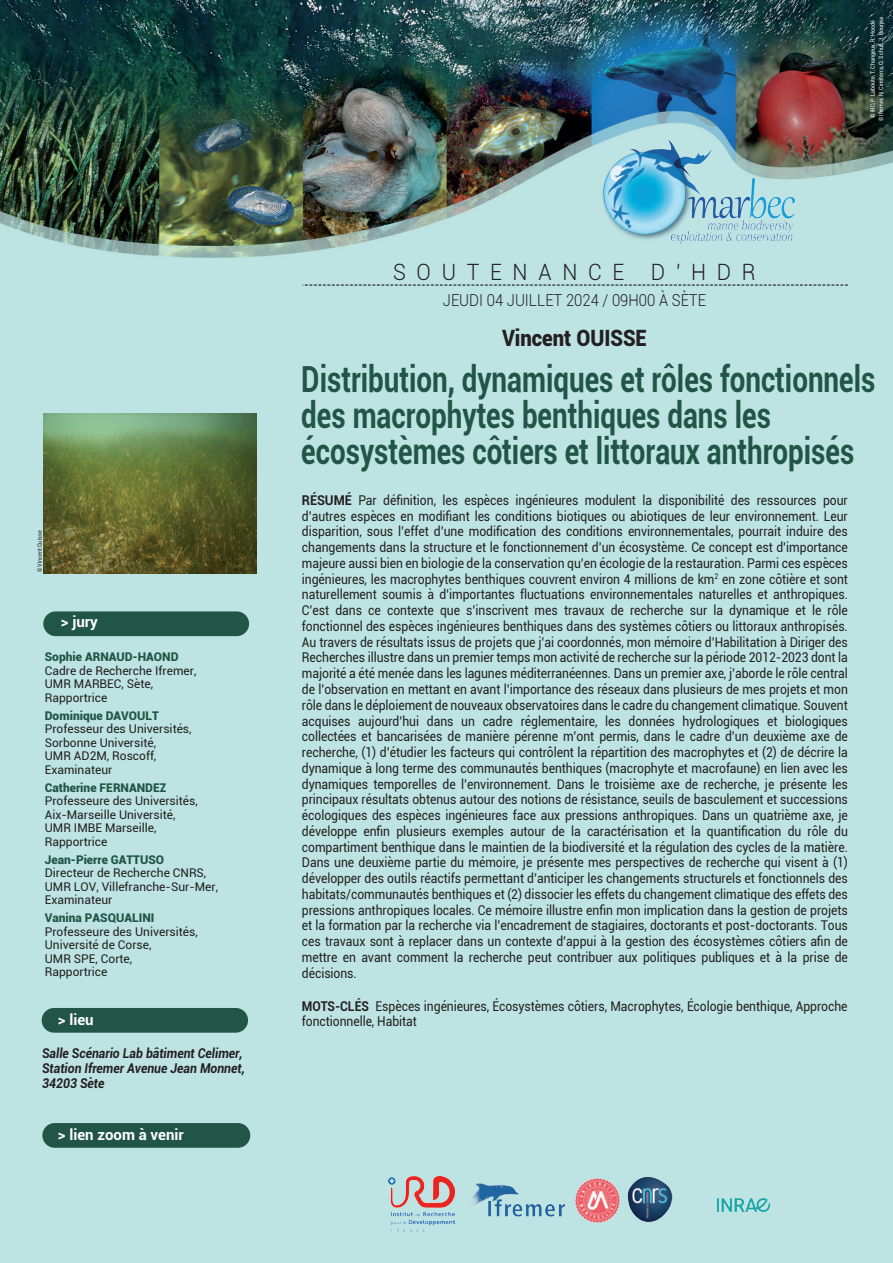
<style>
.page{position:relative;width:893px;height:1263px;background:#fff}
.page>*{position:absolute;margin:0;border:0;box-sizing:border-box;transform-origin:0 0}
.t1{font:700 36px/36px "Roboto";color:#215647;scale:.77 1}
.t2{font:300 22.5px "Roboto";letter-spacing:.5em;color:#231f20;scale:.95 1}
.t3{font:900 22.5px "Roboto";color:#231f20;scale:.9 1}
.t4{font:300 16.5px "Roboto";color:#231f20;scale:.9 1}
.t5{font:700 15px "Roboto";color:#fff}
.t6{font:13.5px/15.8px "Roboto";letter-spacing:-.005em;color:#231f20;text-align:justify;scale:.9 1}
.t7{font:italic 700 13.5px/15px "Roboto";color:#231f20;scale:.9 1}
.t8{font:12px/13.5px "Roboto";color:#231f20}
.t9{font:900 12px "Roboto";color:#215647}
.t10{font:6px/8.2px "Roboto";color:#fff;text-align:center;scale:.9 1}
.t11{font:6px "Roboto";color:#231f20;scale:.9 1}
.s1{font-weight:700}
</style>
<div class="page">
<img style="left:0;top:0;width:893px;height:1263px">
<svg style="left:303px;top:284px;width:545px;height:2px"></svg>
<div style="left:43px;top:611px;width:206px;height:25px;background:#215647;border-radius:12px"></div>
<div style="left:42px;top:1008px;width:206px;height:25px;background:#215647;border-radius:12px"></div>
<div style="left:42px;top:1123px;width:208px;height:25px;background:#215647;border-radius:12px"></div>
<img style="left:596px;top:138px;width:202px;height:109px">
<img style="left:44px;top:414px;width:212px;height:159px">
<img style="left:715px;top:1197px;width:56px;height:15px">
<img style="left:574px;top:1177px;width:46px;height:46px">
<img style="left:627px;top:1177px;width:46px;height:46px">
<img style="left:466px;top:1181px;width:100px;height:36px">
<img style="left:388px;top:1176px;width:67px;height:55px">
<p class="t11" style="left:36px;top:572px;width:48px;rotate:-90deg">© Vincent Ouisse</p>
<p class="t5" style="left:61px;top:611px;width:38px">&gt; jury</p>
<p class="t9" style="left:45px;top:648px;width:135px">Sophie ARNAUD-HAOND</p>
<p class="t8" style="left:45px;top:663px;width:153px">Cadre de Recherche Ifremer,<br>UMR MARBEC, Sète,<br>Rapportrice</p>
<p class="t9" style="left:45px;top:707px;width:116px">Dominique DAVOULT</p>
<p class="t8" style="left:45px;top:721px;width:148px">Professeur des Universités,<br>Sorbonne Université,<br>UMR AD2M, Roscoff,<br>Examinateur</p>
<p class="t9" style="left:45px;top:779px;width:123px">Catherine FERNANDEZ</p>
<p class="t8" style="left:45px;top:793px;width:155px">Professeure des Universités,<br>Aix-Marseille Université,<br>UMR IMBE Marseille,<br>Rapportrice</p>
<p class="t9" style="left:45px;top:851px;width:121px">Jean-Pierre GATTUSO</p>
<p class="t8" style="left:45px;top:865px;width:175px">Directeur de Recherche CNRS,<br>UMR LOV, Villefranche-Sur-Mer,<br>Examinateur</p>
<p class="t9" style="left:45px;top:909px;width:111px">Vanina PASQUALINI</p>
<p class="t8" style="left:45px;top:924px;width:155px">Professeure des Universités,<br>Université de Corse,<br>UMR SPE, Corte,<br>Rapportrice</p>
<p class="t5" style="left:58px;top:1009px;width:37px">&gt; lieu</p>
<p class="t7" style="left:42px;top:1045px;width:227px">Salle Scénario Lab bâtiment Celimer,<br>Station Ifremer Avenue Jean Monnet,<br>34203 Sète</p>
<p class="t5" style="left:58px;top:1124px;width:127px">&gt; lien zoom à venir</p>
<h2 class="t2" style="left:393px;top:257px;width:383px">SOUTENANCE D'HDR</h2>
<p class="t4" style="left:443px;top:288px;width:294px">JEUDI 04 JUILLET 2024 / 09H00 À SÈTE</p>
<h2 class="t3" style="left:502px;top:322px;width:162px">Vincent OUISSE</h2>
<p class="t10" style="left:868px;top:121px;width:118px;rotate:-90deg">© IRD, P. Laboute, T. Changeux, R. Hocdé<br>© Ifremer, N. Cimiterra, Q. Schull, J. Bourjea</p>
<h1 class="t1" style="left:301px;top:360px;width:747px">Distribution, dynamiques et rôles fonctionnels des macrophytes benthiques dans les écosystèmes côtiers et littoraux anthropisés</h1>
<p class="t6" style="left:302px;top:492px;width:608px"><span class="s1">RÉSUMÉ</span> Par définition, les espèces ingénieures modulent la disponibilité des ressources pour d’autres espèces en modifiant les conditions biotiques ou abiotiques de leur environnement. Leur disparition, sous l’effet d’une modification des conditions environnementales, pourrait induire des changements dans la structure et le fonctionnement d’un écosystème. Ce concept est d’importance majeure aussi bien en biologie de la conservation qu’en écologie de la restauration. Parmi ces espèces ingénieures, les macrophytes benthiques couvrent environ 4 millions de km<sup>2</sup> en zone côtière et sont naturellement soumis à d’importantes fluctuations environnementales naturelles et anthropiques.<br>C’est dans ce contexte que s’inscrivent mes travaux de recherche sur la dynamique et le rôle fonctionnel des espèces ingénieures benthiques dans des systèmes côtiers ou littoraux anthropisés.<br>Au travers de résultats issus de projets que j’ai coordonnés, mon mémoire d’Habilitation à Diriger des Recherches illustre dans un premier temps mon activité de recherche sur la période 2012-2023 dont la majorité a été menée dans les lagunes méditerranéennes. Dans un premier axe, j’aborde le rôle central de l’observation en mettant en avant l’importance des réseaux dans plusieurs de mes projets et mon rôle dans le déploiement de nouveaux observatoires dans le cadre du changement climatique. Souvent acquises aujourd’hui dans un cadre réglementaire, les données hydrologiques et biologiques collectées et bancarisées de manière pérenne m’ont permis, dans le cadre d’un deuxième axe de recherche, (1) d’étudier les facteurs qui contrôlent la répartition des macrophytes et (2) de décrire la dynamique à long terme des communautés benthiques (macrophyte et macrofaune) en lien avec les dynamiques temporelles de l’environnement. Dans le troisième axe de recherche, je présente les principaux résultats obtenus autour des notions de résistance, seuils de basculement et successions écologiques des espèces ingénieures face aux pressions anthropiques. Dans un quatrième axe, je développe enfin plusieurs exemples autour de la caractérisation et la quantification du rôle du compartiment benthique dans le maintien de la biodiversité et la régulation des cycles de la matière.<br>Dans une deuxième partie du mémoire, je présente mes perspectives de recherche qui visent à (1) développer des outils réactifs permettant d’anticiper les changements structurels et fonctionnels des habitats/communautés benthiques et (2) dissocier les effets du changement climatique des effets des pressions anthropiques locales. Ce mémoire illustre enfin mon implication dans la gestion de projets et la formation par la recherche via l’encadrement de stagiaires, doctorants et post-doctorants. Tous ces travaux sont à replacer dans un contexte d’appui à la gestion des écosystèmes côtiers afin de mettre en avant comment la recherche peut contribuer aux politiques publiques et à la prise de décisions.</p>
<p class="t6" style="left:302px;top:997px;width:608px"><span class="s1">MOTS-CLÉS</span> Espèces ingénieures, Écosystèmes côtiers, Macrophytes, Écologie benthique, Approche fonctionnelle, Habitat</p>
</div>
